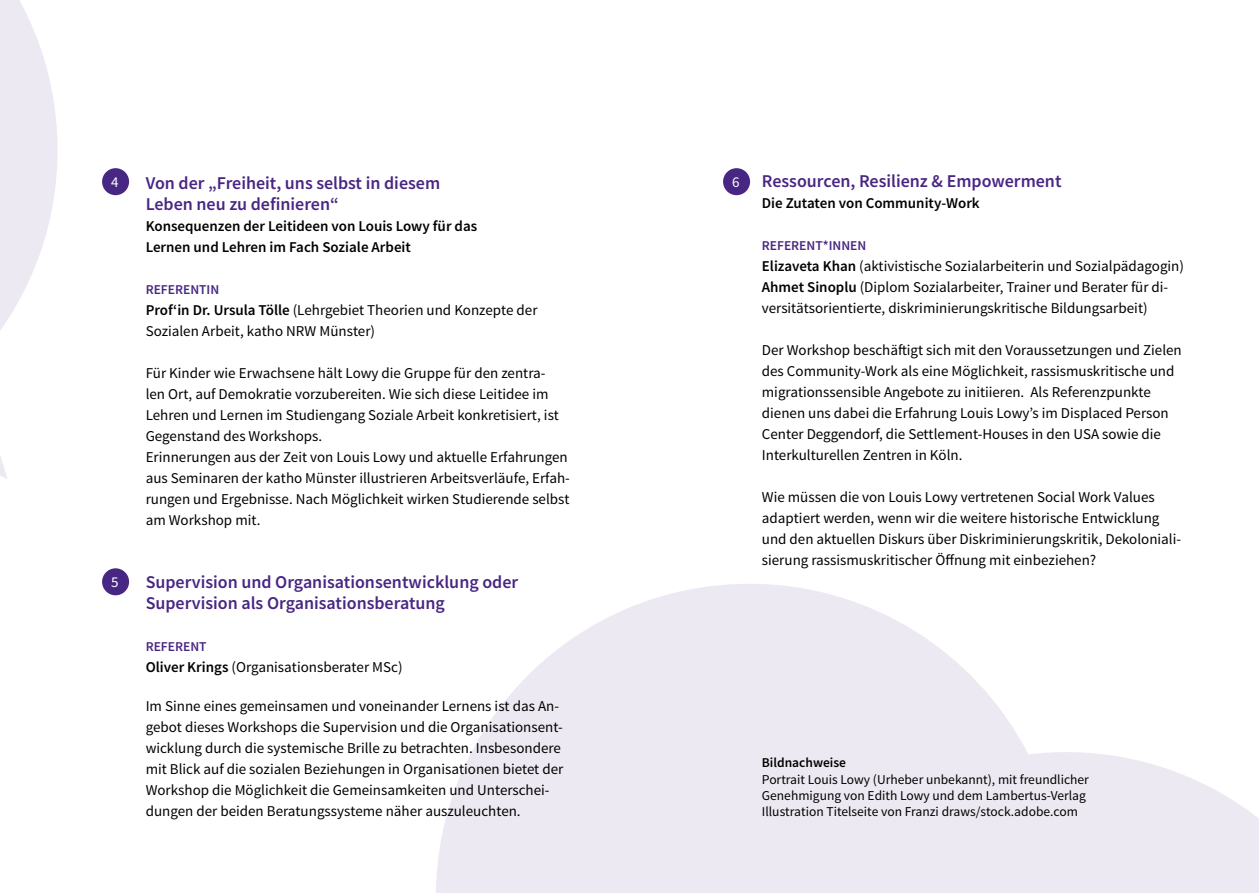
<style>
.page{position:relative;width:1259px;height:893px;background:#fff}
.page>*{position:absolute;margin:0;border:0;box-sizing:border-box;transform-origin:0 0}
.t1{font:600 18px/21px "Source Sans Pro";color:#482683}
.t2{font:15px/21px "Source Sans Pro";color:#000}
.t3{font:600 15px/21px "Source Sans Pro";color:#000}
.t4{font:15px "Source Sans Pro";color:#fff}
.t5{font:13.5px/16.2px "Source Sans Pro";color:#000}
.t6{font:600 13.5px "Source Sans Pro";color:#482683}
.t7{font:600 13.5px "Source Sans Pro";color:#000}
.s1{font-weight:600}
.s2{font-weight:400;font-size:15px;color:#fff}
</style>
<div class="page">
<svg style="left:436px;top:584px;width:823px;height:309px"></svg>
<svg style="left:0;top:0;width:58px;height:479px"></svg>
<div style="left:102px;top:168px;width:27px;height:27px;background:#482683;border-radius:50%"></div>
<div style="left:102px;top:568px;width:27px;height:27px;background:#482683;border-radius:50%"></div>
<div style="left:723px;top:168px;width:27px;height:27px;background:#482683;border-radius:50%"></div>
<p class="t4" style="left:111px;top:173px;width:9px">4</p>
<p class="t4" style="left:111px;top:573px;width:9px">5</p>
<p class="t1" style="left:146px;top:172px;width:296px">Von der „Freiheit, uns selbst in diesem<br>Leben neu zu definieren“</p>
<p class="t3" style="left:146px;top:215px;width:333px">Konsequenzen der Leitideen von Louis Lowy für das<br>Lernen und Lehren im Fach Soziale Arbeit</p>
<p class="t6" style="left:146px;top:281px;width:75px">REFERENTIN</p>
<p class="t2" style="left:146px;top:300px;width:393px"><span class="s1">Prof‘in Dr. Ursula Tölle</span> (Lehrgebiet Theorien und Konzepte der<br>Sozialen Arbeit, katho NRW Münster)</p>
<p class="t2" style="left:146px;top:363px;width:426px">Für Kinder wie Erwachsene hält Lowy die Gruppe für den zentra-<br>len Ort, auf Demokratie vorzubereiten. Wie sich diese Leitidee im Lehren und Lernen im Studiengang Soziale Arbeit konkretisiert, ist Gegenstand des Workshops.<br>Erinnerungen aus der Zeit von Louis Lowy und aktuelle Erfahrungen aus Seminaren der katho Münster illustrieren Arbeitsverläufe, Erfah&shy;rungen und Ergebnisse. Nach Möglichkeit wirken Studierende selbst am Workshop mit.</p>
<p class="t1" style="left:146px;top:571px;width:374px">Supervision und Organisationsentwicklung oder<br>Supervision als Organisationsberatung</p>
<p class="t6" style="left:146px;top:638px;width:62px">REFERENT</p>
<p class="t2" style="left:146px;top:657px;width:258px"><span class="s1">Oliver Krings</span> (Organisationsberater MSc)</p>
<p class="t2" style="left:146px;top:696px;width:419px">Im Sinne eines gemeinsamen und voneinander Lernens ist das An&shy;gebot dieses Workshops die Supervision und die Organisationsent&shy;wicklung durch die systemische Brille zu betrachten. Insbesondere mit Blick auf die sozialen Beziehungen in Organisationen bietet der Workshop die Möglichkeit die Gemeinsamkeiten und Unterschei&shy;dungen der beiden Beratungssysteme näher auszuleuchten.</p>
<p class="t1" style="left:732px;top:170px;width:331px"><span class="s2">6</span> Ressourcen, Resilienz &amp; Empowerment</p>
<p class="t3" style="left:762px;top:192px;width:219px">Die Zutaten von Community-Work</p>
<p class="t6" style="left:762px;top:236px;width:106px">REFERENT*INNEN</p>
<p class="t2" style="left:762px;top:256px;width:424px"><span class="s1">Elizaveta Khan</span> (aktivistische Sozialarbeiterin und Sozialpädagogin)<br><span class="s1">Ahmet Sinoplu</span> (Diplom Sozialarbeiter, Trainer und Berater für di&shy;versitätsorientierte, diskriminierungskritische Bildungsarbeit)</p>
<p class="t2" style="left:762px;top:340px;width:421px">Der Workshop beschäftigt sich mit den Voraussetzungen und Zielen des Community-Work als eine Möglichkeit, rassismuskritische und migrationssensible Angebote zu initiieren. Als Referenzpunkte dienen uns dabei die Erfahrung Louis Lowy’s im Displaced Person Center Deggendorf, die Settlement-Houses in den USA sowie die Interkulturellen Zentren in Köln.</p>
<p class="t2" style="left:762px;top:487px;width:421px">Wie müssen die von Louis Lowy vertretenen Social Work Values adaptiert werden, wenn wir die weitere historische Entwicklung und den aktuellen Diskurs über Diskriminierungskritik, Dekoloniali&shy;sierung rassismuskritischer Öffnung mit einbeziehen?</p>
<p class="t7" style="left:762px;top:754px;width:86px">Bildnachweise</p>
<p class="t5" style="left:762px;top:771px;width:328px">Portrait Louis Lowy (Urheber unbekannt), mit freundlicher<br>Genehmigung von Edith Lowy und dem Lambertus-Verlag<br>Illustration Titelseite von Franzi draws/stock.adobe.com</p>
</div>
